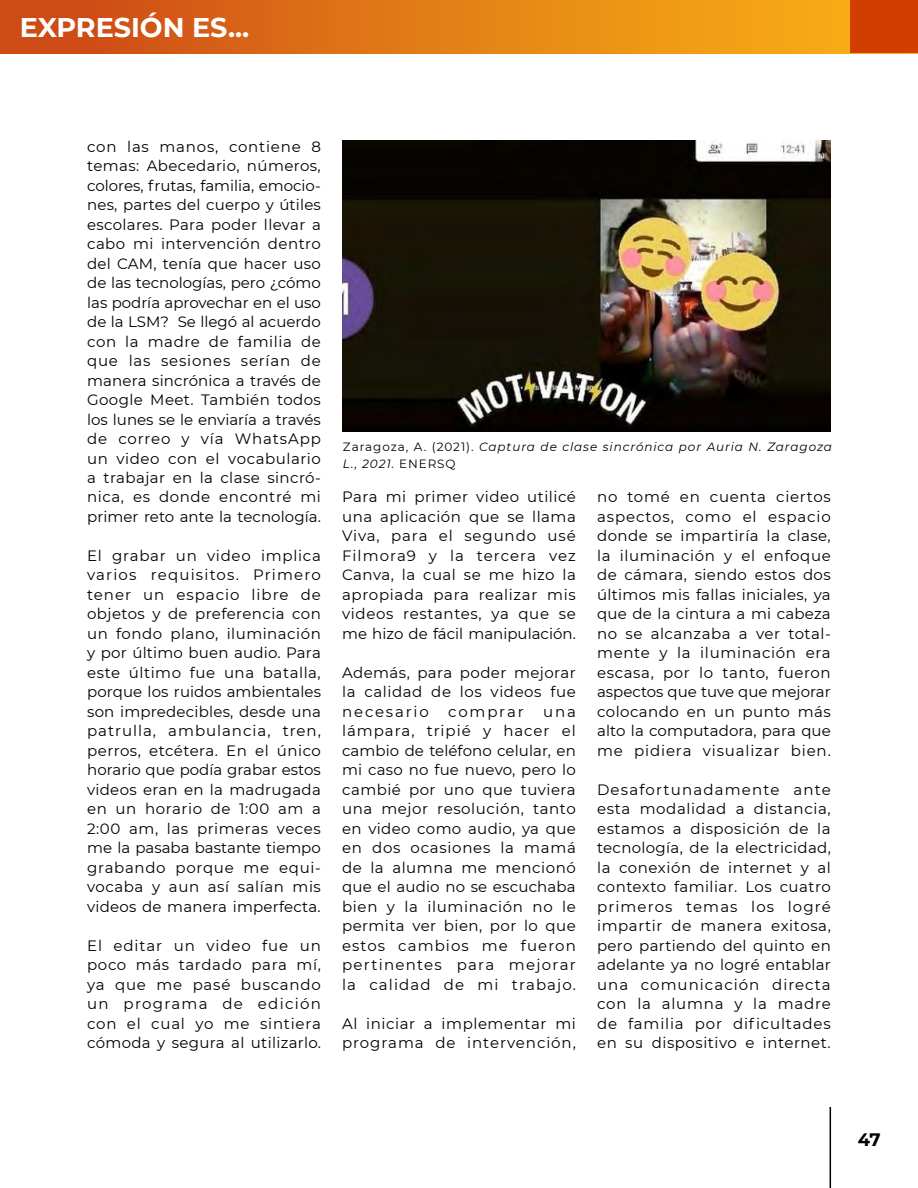
<style>
.page{position:relative;width:918px;height:1188px;background:#fff}
.page>*{position:absolute;margin:0;border:0;box-sizing:border-box;transform-origin:0 0}
.t1{font:700 27px "Montserrat";color:#fff}
.t2{font:700 18px "Montserrat";color:#000}
.t3{font:15px/19.5px "Montserrat";letter-spacing:.04em;color:#000;text-align:justify}
.t4{font:15px "Montserrat";letter-spacing:.12em;color:#000}
.t5{font:italic 12px/16.5px "Montserrat";letter-spacing:.075em;color:#000}
.s1{font-style:normal}
</style>
<div class="page">
<hr style="left:830px;top:1107px;width:1px;height:81px;background:#000">
<div style="left:0;top:0;width:918px;height:53px;background:linear-gradient(to right,#cb4617,#fcb815)"></div>
<div style="left:851px;top:0;width:67px;height:53px;background:#d03e00"></div>
<img style="left:342px;top:141px;width:489px;height:291px">
<h1 class="t1" style="left:20px;top:8px;width:231px">EXPRESIÓN ES...</h1>
<p class="t3" style="left:87px;top:136px;width:235px">con las manos, contiene 8 temas: Abecedario, números, colores, frutas, familia, emocio&shy;nes, partes del cuerpo y útiles escolares. Para poder llevar a cabo mi intervención dentro del CAM, tenía que hacer uso de las tecnologías, pero ¿cómo las podría aprovechar en el uso de la LSM? Se llegó al acuerdo con la madre de familia de que las sesiones serían de manera sincrónica a través de Google Meet. También todos los lunes se le enviaría a través de correo y vía WhatsApp un video con el vocabulario a trabajar en la clase sincró&shy;nica, es donde encontré mi primer reto ante la tecnología.</p>
<p class="t3" style="left:87px;top:545px;width:235px">El grabar un video implica varios requisitos. Primero tener un espacio libre de objetos y de preferencia con un fondo plano, iluminación y por último buen audio. Para este último fue una batalla, porque los ruidos ambientales son impredecibles, desde una patrulla, ambulancia, tren, perros, etcétera. En el único horario que podía grabar estos videos eran en la madrugada en un horario de 1:00 am a 2:00 am, las primeras veces me la pasaba bastante tiempo grabando porque me equi&shy;vocaba y aun así salían mis videos de manera imperfecta.</p>
<p class="t3" style="left:87px;top:935px;width:235px">El editar un video fue un poco más tardado para mí, ya que me pasé buscando un programa de edición con el cual yo me sintiera cómoda y segura al utilizarlo.</p>
<p class="t5" style="left:343px;top:438px;width:491px"><span class="s1">Zaragoza, A. (2021).</span> Captura de clase sincrónica por Auria N. Zaragoza<br>L., 2021. <span class="s1">ENERSQ</span></p>
<p class="t3" style="left:342px;top:487px;width:235px">Para mi primer video utilicé una aplicación que se llama Viva, para el segundo usé Filmora9 y la tercera vez Canva, la cual se me hizo la apropiada para realizar mis videos restantes, ya que se me hizo de fácil manipulación.</p>
<p class="t3" style="left:342px;top:662px;width:235px">Además, para poder mejorar la calidad de los videos fue necesario</p>
<p class="t3" style="left:342px;top:701px;width:235px;text-indent:201px">una lámpara, tripié y hacer el cambio de teléfono celular, en mi caso no fue nuevo, pero lo cambié por uno que tuviera una mejor resolución, tanto en video como audio, ya que en dos ocasiones la mamá de la alumna me mencionó que el audio no se escuchaba bien y la iluminación no le permita ver bien, por lo que estos cambios me fueron pertinentes para mejorar la calidad de mi trabajo.</p>
<p class="t3" style="left:342px;top:1013px;width:235px">Al iniciar a implementar mi programa de intervención,</p>
<p class="t4" style="left:448px;top:701px;width:77px">comprar</p>
<p class="t3" style="left:597px;top:487px;width:235px">no tomé en cuenta ciertos aspectos, como el espacio donde se impartiría la clase, la iluminación y el enfoque de cámara, siendo estos dos últimos mis fallas iniciales, ya que de la cintura a mi cabeza no se alcanzaba a ver total&shy;mente y la iluminación era escasa, por lo tanto, fueron aspectos que tuve que mejorar colocando en un punto más alto la computadora, para que me pidiera visualizar bien.</p>
<p class="t3" style="left:597px;top:779px;width:235px">Desafortunadamente ante esta modalidad a distancia, estamos a disposición de la tecnología, de la electricidad, la conexión de internet y al contexto familiar. Los cuatro primeros temas los logré impartir de manera exitosa, pero partiendo del quinto en adelante ya no logré entablar una comunicación directa con la alumna y la madre de familia por dificultades en su dispositivo e internet.</p>
<p class="t2" style="left:858px;top:1127px;width:24px">47</p>
</div>
